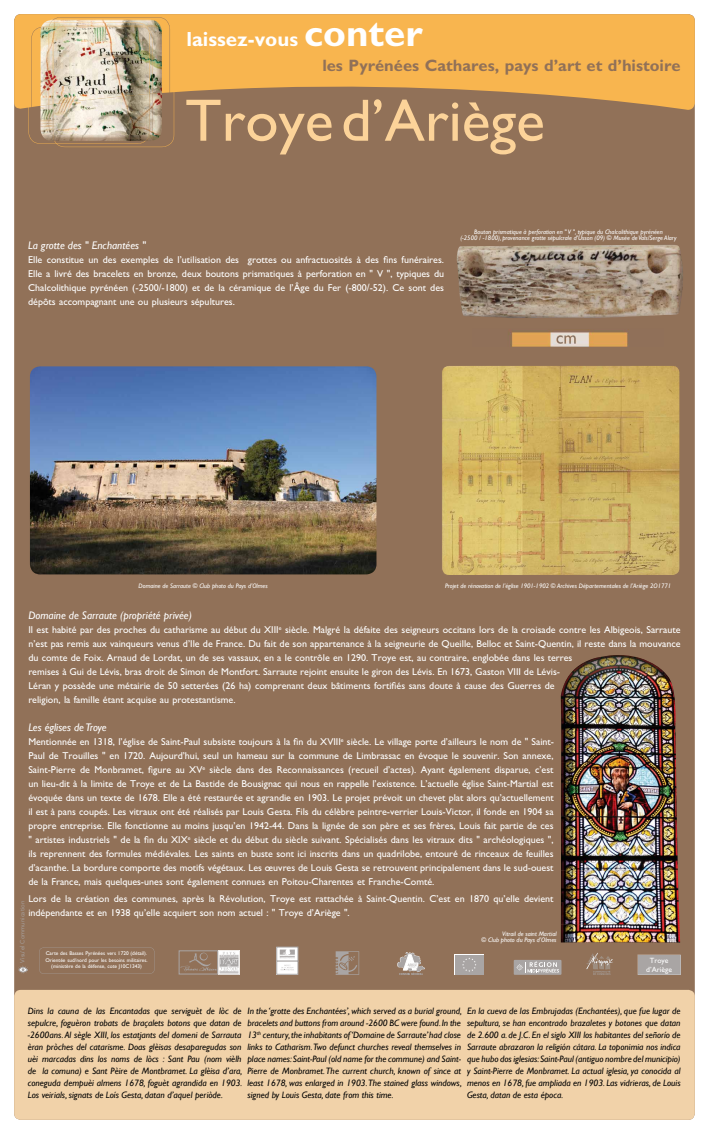
<style>
.page{position:relative;width:709px;height:1134px;background:#fff}
.page>*{position:absolute;margin:0;border:0;box-sizing:border-box;transform-origin:0 0}
.t1{font:60px "M Gill Sans";color:#fcd399}
.t2{font:700 20.5px "M Gill Sans";color:#fff}
.t3{font:700 16.5px "M Gill Sans";color:#917158}
.t4{font:italic 11px "Gill Sans";color:#fff}
.t5{font:10px/14px "M Gill Sans";color:#fff}
.t6{font:italic 9.25px/12px "Gill Sans";color:#000;text-align:justify}
.t7{font:7.6px/9.1px "M Gill Sans";color:#fff;text-align:center}
.t8{font:italic 6.5px/6px "Gill Sans";color:#fff;text-align:right}
.t9{font:6px "Avenir";color:#a9a5a4}
.t10{font:5.4px/6.5px "M Gill Sans";color:#fff;text-align:center}
.s1{font-size:38.5px}
</style>
<div class="page">
<div style="left:14px;top:14px;width:680px;height:1106px;background:#917158;border-radius:7px"></div>
<div style="left:14px;top:990px;width:680px;height:130px;background:#f1d2a9"></div>
<svg style="left:18px;top:965px;width:10px;height:9px"></svg>
<svg style="left:397px;top:952px;width:28px;height:23px"></svg>
<svg style="left:336px;top:951px;width:23px;height:24px"></svg>
<svg style="left:513px;top:960px;width:48px;height:15px"></svg>
<svg style="left:516px;top:961px;width:43px;height:11px"></svg>
<svg style="left:454px;top:955px;width:30px;height:20px"></svg>
<div style="left:455px;top:955px;width:28px;height:19px;background:#a9a5a4"></div>
<svg style="left:462px;top:958px;width:14px;height:14px"></svg>
<svg style="left:180px;top:951px;width:59px;height:24px"></svg>
<div style="left:179px;top:951px;width:39px;height:23px;border:1px solid #a9a5a4"></div>
<div style="left:277px;top:947px;width:21px;height:14px;background:#f6f6f6"></div>
<div style="left:277px;top:947px;width:21px;height:14px;border:1px solid #a9a5a4"></div>
<div style="left:277px;top:961px;width:21px;height:13px;background:#fff"></div>
<div style="left:277px;top:961px;width:21px;height:13px;border:1px solid #a9a5a4"></div>
<svg style="left:280px;top:965px;width:14px;height:6px"></svg>
<svg style="left:280px;top:949px;width:15px;height:9px"></svg>
<svg style="left:586px;top:953px;width:27px;height:22px"></svg>
<svg style="left:39px;top:947px;width:115px;height:27px"></svg>
<svg style="left:637px;top:955px;width:43px;height:20px"></svg>
<svg style="left:14px;top:14px;width:680px;height:96px;fill:#f8b54f"></svg>
<img style="left:28px;top:17px;width:146px;height:131px">
<img style="left:40px;top:105px;width:4px;height:30px">
<img style="left:40px;top:23px;width:4px;height:82px">
<img style="left:44px;top:23px;width:106px;height:112px">
<img style="left:561px;top:655px;width:68px;height:287px">
<img style="left:629px;top:656px;width:47px;height:143px">
<img style="left:629px;top:799px;width:49px;height:72px">
<img style="left:629px;top:871px;width:51px;height:71px">
<img style="left:30px;top:366px;width:347px;height:209px">
<svg style="left:442px;top:366px;width:238px;height:209px;background:#cfb262"></svg>
<img style="left:456px;top:244px;width:227px;height:86px">
<img style="left:511px;top:331px;width:118px;height:16px">
<h2 class="t2" style="left:186px;top:28px;width:238px">laissez-vous <span class="s1">conter</span></h2>
<h3 class="t3" style="left:322px;top:57px;width:360px">les Pyrénées Cathares, pays d’art et d’histoire</h3>
<h1 class="t1" style="left:185px;top:88px;width:361px">Troye d’Ariège</h1>
<p class="t4" style="left:28px;top:239px;width:119px">La grotte des " Enchantées "</p>
<p class="t5" style="left:28px;top:252px;width:417px;text-align:justify">Elle constitue un des exemples de l’utilisation des grottes ou anfractuosités à des fins funéraires.<br>Elle a livré des bracelets en bronze, deux boutons prismatiques à perforation en " V ", typiques du Chalcolithique pyrénéen (-2500/-1800) et de la céramique de l’Âge du Fer (-800/-52). Ce sont des dépôts accompagnant une ou plusieurs sépultures.</p>
<p class="t8" style="left:460px;top:229px;width:218px;text-align:center">Bouton prismatique à perforation en " V ", typique du Chalcolithique pyrénéen<br>(-2500 / -1800), provenance grotte sépulcrale d'Usson (09) © Musée de Vals/Serge Alary</p>
<p class="t8" style="left:138px;top:583px;width:131px">Domaine de Sarraute © Club photo du Pays d’Olmes</p>
<p class="t8" style="left:445px;top:583px;width:228px">Projet de rénovation de l’église 1901-1902 © Archives Départementales de l’Ariège 2O1771</p>
<p class="t4" style="left:28px;top:609px;width:165px">Domaine de Sarraute (propriété privée)</p>
<p class="t5" style="left:28px;top:623px;width:653px">Il est habité par des proches du catharisme au début du XIII<sup>e</sup> siècle. Malgré la défaite des seigneurs occitans lors de la croisade contre les Albigeois, Sarraute n’est pas remis aux vainqueurs venus d’Ile de France. Du fait de son appartenance à la seigneurie de Queille, Belloc et Saint-Quentin, il reste dans la mouvance du comte de Foix. Arnaud de Lordat, un de ses vassaux, en a le contrôle en 1290. Troye est, au contraire, englobée dans les terres<br>remises à Gui de Lévis, bras droit de Simon de Montfort. Sarraute rejoint ensuite le giron des Lévis. En 1673, Gaston VIII de Lévis-<br>Léran y possède une métairie de 50 setterées (26 ha) comprenant deux bâtiments fortifiés sans doute à cause des Guerres de<br>religion, la famille étant acquise au protestantisme.</p>
<p class="t4" style="left:28px;top:721px;width:80px">Les églises de Troye</p>
<p class="t5" style="left:28px;top:735px;width:527px;text-align:justify">Mentionnée en 1318, l’église de Saint-Paul subsiste toujours à la fin du XVIII<sup>e</sup> siècle. Le village porte d’ailleurs le nom de " Saint-Paul de Trouilles " en 1720. Aujourd’hui, seul un hameau sur la commune de Limbrassac en évoque le souvenir. Son annexe, Saint-Pierre de Monbramet, figure au XV<sup>e</sup> siècle dans des Reconnaissances (recueil d’actes). Ayant également disparue, c’est un lieu-dit à la limite de Troye et de La Bastide de Bousignac qui nous en rappelle l’existence. L’actuelle église Saint-Martial est évoquée dans un texte de 1678. Elle a été restaurée et agrandie en 1903. Le projet prévoit un chevet plat alors qu’actuellement il est à pans coupés. Les vitraux ont été réalisés par Louis Gesta. Fils du célèbre peintre-verrier Louis-Victor, il fonde en 1904 sa propre entreprise. Elle fonctionne au moins jusqu’en 1942-44. Dans la lignée de son père et ses frères, Louis fait partie de ces " artistes industriels " de la fin du XIX<sup>e</sup> siècle et du début du siècle suivant. Spécialisés dans les vitraux dits " archéologiques ", ils reprennent des formules médiévales. Les saints en buste sont ici inscrits dans un quadrilobe, entouré de rinceaux de feuilles d’acanthe. La bordure comporte des motifs végétaux. Les œuvres de Louis Gesta se retrouvent principalement dans le sud-ouest de la France, mais quelques-unes sont également connues en Poitou-Charentes et Franche-Comté.</p>
<p class="t5" style="left:28px;top:892px;width:527px">Lors de la création des communes, après la Révolution, Troye est rattachée à Saint-Quentin. C’est en 1870 qu’elle devient indépendante et en 1938 qu’elle acquiert son nom actuel : " Troye d’Ariège ".</p>
<p class="t9" style="left:19px;top:962px;width:63px;rotate:-90deg">Visu’el Communication</p>
<p class="t8" style="left:481px;top:931px;width:76px">Vitrail de saint Martial<br>© Club photo du Pays d’Olmes</p>
<p class="t10" style="left:45px;top:950px;width:104px">Carte des Basses Pyrénées vers 1720 (détail).<br>Orientée sud/nord pour les besoins militaires. (ministère de la défense, cote J10C1343)</p>
<p class="t7" style="left:646px;top:956px;width:27px">Troye d’Ariège</p>
<p class="t6" style="left:28px;top:1005px;width:216px">Dins la cauna de las Encantadas que serviguèt de lòc de sepulcre, foguèron trobats de braçalets botons que datan de -2600ans. Al sègle XIII, los estatjants del domeni de Sarrauta èran pròches del catarisme. Doas glèisas desaparegudas son uèi marcadas dins los noms de lòcs : Sant Pau (nom vièlh de la comuna) e Sant Pèire de Montbramet. La glèisa d’ara, coneguda dempuèi almens 1678, foguèt agrandida en 1903.<br>Los veirials, signats de Loís Gesta, datan d’aquel periòde.</p>
<p class="t6" style="left:247px;top:1005px;width:216px">In the ‘grotte des Enchantées’, which served as a burial ground, bracelets and buttons from around -2600 BC were found. In the 13<sup>th</sup> century, the inhabitants of ‘Domaine de Sarraute’ had close links to Catharism.Two defunct churches reveal themselves in place names: Saint-Paul (old name for the commune) and Saint-Pierre de Monbramet. The current church, known of since at least 1678, was enlarged in 1903.The stained glass windows, signed by Louis Gesta, date from this time.</p>
<p class="t6" style="left:467px;top:1005px;width:215px">En la cueva de las Embrujadas (Enchantées), que fue lugar de sepultura, se han encontrado brazaletes y botones que datan de 2.600 a. de J.C. En el siglo XIII los habitantes del señorío de Sarraute abrazaron la religión cátara. La toponimia nos indica que hubo dos iglesias: Saint-Paul (antiguo nombre del municipio) y Saint-Pierre de Monbramet. La actual iglesia, ya conocida al menos en 1678, fue ampliada en 1903. Las vidrieras, de Louis Gesta, datan de esta época.</p>
</div>
